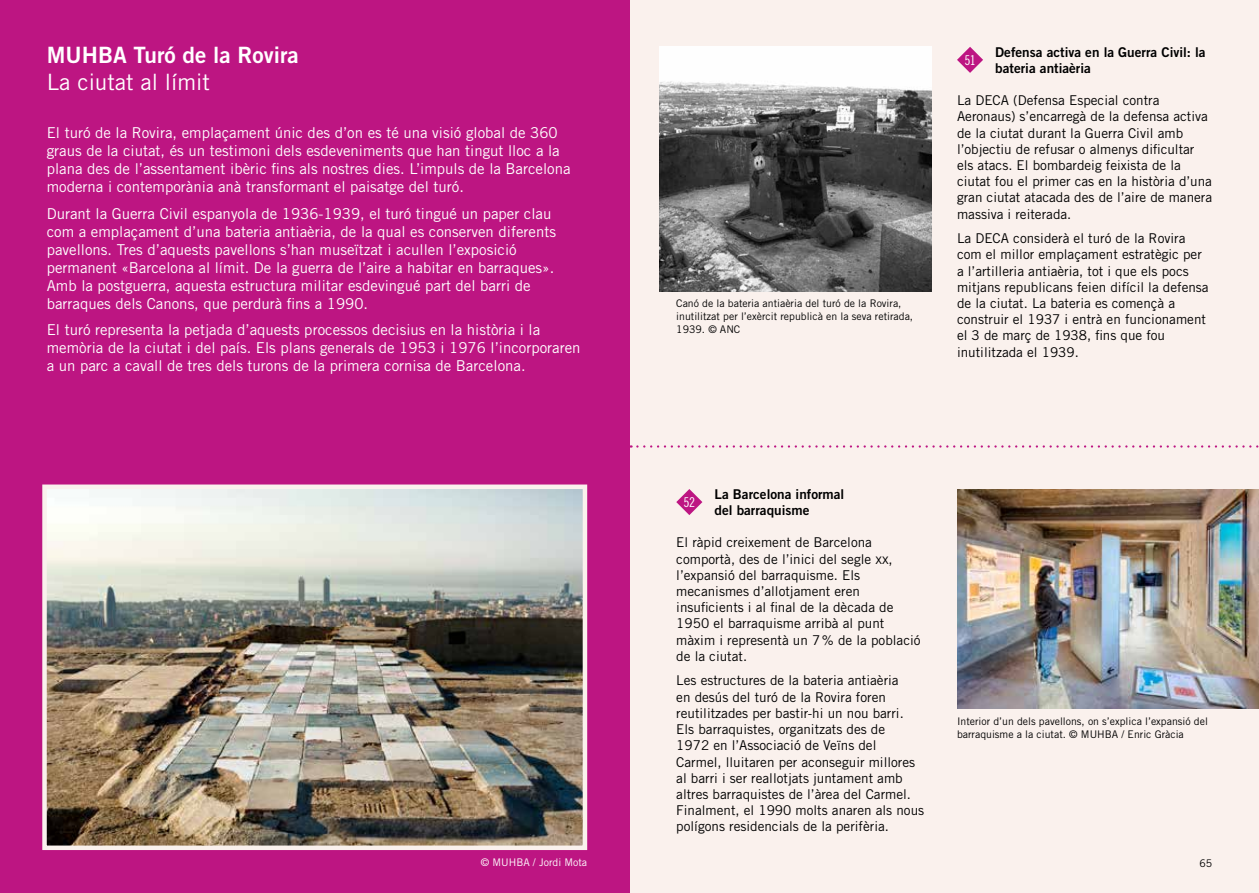
<style>
.page{position:relative;width:1259px;height:893px;background:#faf1ed}
.page>*{position:absolute;margin:0;border:0;box-sizing:border-box;transform-origin:0 0}
.t1{font:22.5px "Trade Gothic LT Std Bd 2";color:#fff}
.t2{font:22.5px "Trade Gothic LT Std";color:#fff}
.t3{font:15px/18px "Trade Gothic LT Std";color:#fff}
.t4{font:13.5px/16.2px "Trade Gothic LT Std";color:#000}
.t5{font:13.5px/16.2px "Trade Gothic LT Std Bd 2";color:#000}
.t6{font:13.5px "Trade Gothic LT Std Cn 18";color:#fff}
.t7{font:10.5px/12.6px "Trade Gothic LT Std";color:#000}
.t8{font:10.5px "Trade Gothic LT Std";color:#fff}
.s1{font-size:10.35px}
</style>
<div class="page">
<svg style="left:637px;top:445px;width:622px;height:3px"></svg>
<div style="left:0;top:0;width:629px;height:893px;background:#bd1582"></div>
<img style="left:42px;top:484px;width:546px;height:367px">
<img style="left:659px;top:47px;width:272px;height:244px">
<img style="left:957px;top:489px;width:302px;height:220px">
<svg style="left:957px;top:47px;width:26px;height:26px"></svg>
<svg style="left:676px;top:489px;width:26px;height:26px"></svg>
<h1 class="t1" style="left:47px;top:41px;width:254px">MUHBA Turó de la Rovira</h1>
<h1 class="t2" style="left:47px;top:68px;width:165px">La ciutat al límit</h1>
<p class="t3" style="left:47px;top:124px;width:525px">El turó de la Rovira, emplaçament únic des d’on es té una visió global de 360 graus de la ciutat, és un testimoni dels esdeveniments que han tingut lloc a la plana des de l’assentament ibèric fins als nostres dies. L’impuls de la Barcelona moderna i contemporània anà transformant el paisatge del turó.</p>
<p class="t3" style="left:47px;top:204px;width:511px">Durant la Guerra Civil espanyola de 1936-1939, el turó tingué un paper clau com a emplaçament d’una bateria antiaèria, de la qual es conserven diferents pavellons. Tres d’aquests pavellons s’han museïtzat i acullen l’exposició permanent «Barcelona al límit. De la guerra de l’aire a habitar en barraques».<br>Amb la postguerra, aquesta estructura militar esdevingué part del barri de barraques dels Canons, que perdurà fins a 1990.</p>
<p class="t3" style="left:47px;top:321px;width:535px">El turó representa la petjada d’aquests processos decisius en la història i la memòria de la ciutat i del país. Els plans generals de 1953 i 1976 l’incorporaren a un parc a cavall de tres dels turons de la primera cornisa de Barcelona.</p>
<p class="t8" style="left:481px;top:856px;width:108px">© MUHBA / Jordi Mota</p>
<p class="t7" style="left:676px;top:297px;width:238px">Canó de la bateria antiaèria del turó de la Rovira, inutilitzat per l’exèrcit republicà en la seva retirada,<br>1939. © ANC</p>
<p class="t5" style="left:995px;top:43px;width:212px">Defensa activa en la Guerra Civil: la bateria antiaèria</p>
<p class="t4" style="left:957px;top:92px;width:257px">La DECA (Defensa Especial contra Aeronaus) s’encarregà de la defensa activa de la ciutat durant la Guerra Civil amb l’objectiu de refusar o almenys dificultar els atacs. El bombardeig feixista de la ciutat fou el primer cas en la història d’una gran ciutat atacada des de l’aire de manera massiva i reiterada.</p>
<p class="t4" style="left:957px;top:230px;width:253px">La DECA considerà el turó de la Rovira com el millor emplaçament estratègic per a l’artilleria antiaèria, tot i que els pocs mitjans republicans feien difícil la defensa de la ciutat. La bateria es començà a construir el 1937 i entrà en funcionament el 3 de març de 1938, fins que fou inutilitzada el 1939.</p>
<p class="t6" style="left:964px;top:52px;width:13px">51</p>
<p class="t5" style="left:714px;top:486px;width:131px">La Barcelona informal del barraquisme</p>
<p class="t4" style="left:676px;top:534px;width:246px">El ràpid creixement de Barcelona comportà, des de l’inici del segle <span class="s1">XX</span>, l’expansió del barraquisme. Els mecanismes d’allotjament eren insuficients i al final de la dècada de<br>1950 el barraquisme arribà al punt màxim i representà un 7% de la població de la ciutat.</p>
<p class="t4" style="left:676px;top:672px;width:249px">Les estructures de la bateria antiaèria<br>en desús del turó de la Rovira foren reutilitzades per bastir-hi un nou barri.<br>Els barraquistes, organitzats des de<br>1972 en l’Associació de Veïns del Carmel, lluitaren per aconseguir millores al barri i ser reallotjats juntament amb altres barraquistes de l’àrea del Carmel.<br>Finalment, el 1990 molts anaren als nous polígons residencials de la perifèria.</p>
<p class="t6" style="left:683px;top:494px;width:13px">52</p>
<p class="t7" style="left:957px;top:715px;width:252px">Interior d’un dels pavellons, on s’explica l’expansió del barraquisme a la ciutat. © MUHBA / Enric Gràcia</p>
<p class="t7" style="left:1199px;top:856px;width:14px">65</p>
</div>
